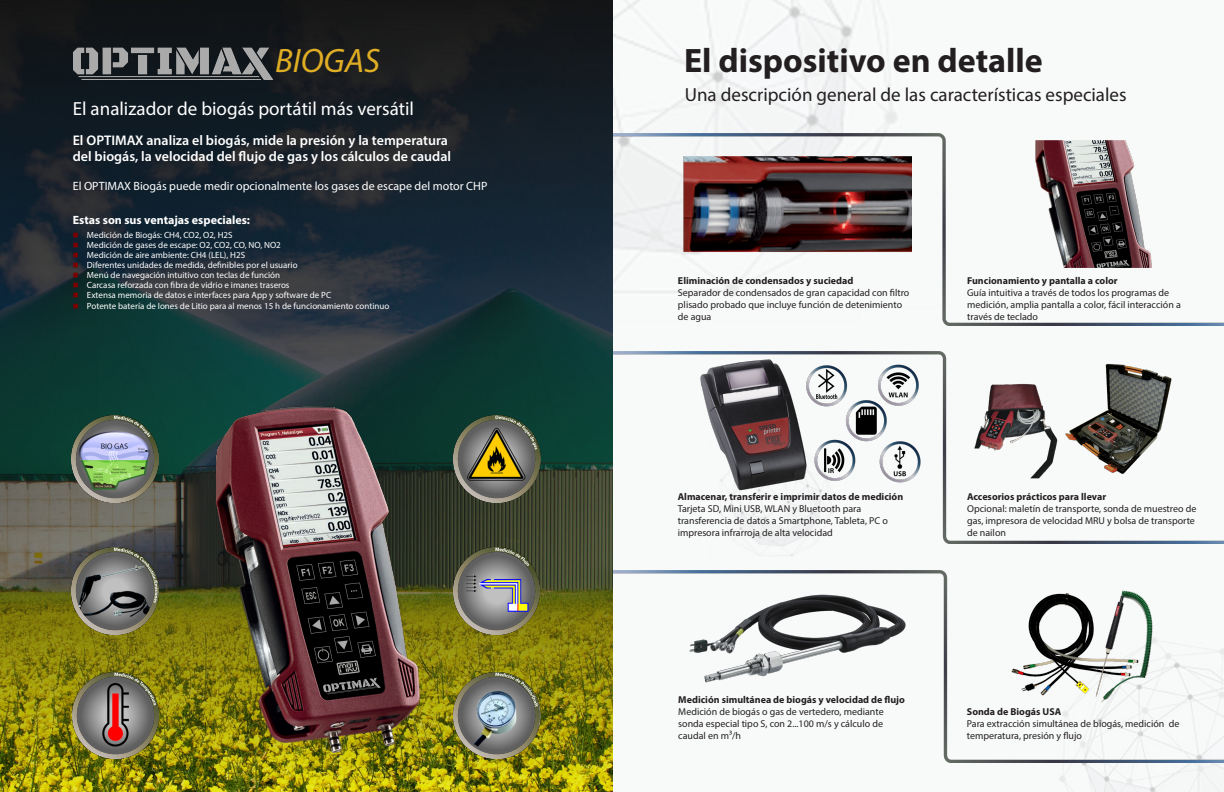
<style>
.page{position:relative;width:1224px;height:792px;background:#fff}
.page>*{position:absolute;margin:0;border:0;box-sizing:border-box;transform-origin:0 0}
.t1{font:700 34px "Myriad Pro";color:#231f20}
.t2{font:italic 34px "Myriad Pro";color:#e0ae25}
.t3{font:19px "Myriad Pro";color:#231f20}
.t4{font:19px "Myriad Pro";color:#fff}
.t5{font:600 14px/16.8px "Myriad Pro";color:#fff}
.t6{font:12px "Myriad Pro";color:#fff}
.t7{font:700 12px "Myriad Pro";color:#fff}
.t8{font:10px/12px "Myriad Pro";color:#231f20}
.t9{font:700 10px "Myriad Pro";color:#231f20}
.t10{font:9px "Myriad Pro";color:#fff}
.s1{color:#7c0000}
</style>
<div class="page">
<img style="left:613px;top:0;width:611px;height:792px">
<img style="left:613px;top:571px;width:611px;height:192px">
<img style="left:613px;top:352px;width:611px;height:192px">
<img style="left:613px;top:134px;width:611px;height:192px">
<img style="left:0;top:0;width:613px;height:792px">
<img style="left:203px;top:399px;width:226px;height:360px">
<img style="left:73px;top:47px;width:202px;height:33px">
<img style="left:680px;top:134px;width:232px;height:140px">
<img style="left:967px;top:134px;width:252px;height:140px">
<img style="left:678px;top:354px;width:252px;height:140px">
<img style="left:961px;top:349px;width:252px;height:140px">
<img style="left:952px;top:577px;width:252px;height:139px">
<img style="left:671px;top:569px;width:252px;height:139px">
<img style="left:72px;top:416px;width:86px;height:86px">
<img style="left:72px;top:548px;width:86px;height:86px">
<img style="left:454px;top:548px;width:86px;height:86px">
<img style="left:454px;top:416px;width:86px;height:86px">
<img style="left:454px;top:672px;width:86px;height:87px">
<img style="left:72px;top:672px;width:87px;height:87px">
<p class="t2" style="left:275px;top:39px;width:106px">BIOGAS</p>
<p class="t4" style="left:73px;top:97px;width:343px">El analizador de biogás portátil más versátil</p>
<p class="t5" style="left:73px;top:131px;width:380px">El OPTIMAX analiza el biogás, mide la presión y la temperatura del biogás, la velocidad del flujo de gas y los cálculos de caudal</p>
<p class="t6" style="left:73px;top:179px;width:416px">El OPTIMAX Biogás puede medir opcionalmente los gases de escape del motor CHP</p>
<p class="t7" style="left:73px;top:212px;width:179px">Estas son sus ventajas especiales:</p>
<p class="t10" style="left:73px;top:229px;width:161px"><span class="s1">■</span> Medición de Biogás: CH4, CO2, O2, H2S</p>
<p class="t10" style="left:73px;top:239px;width:210px"><span class="s1">■</span> Medición de gases de escape: O2, CO2, CO, NO, NO2</p>
<p class="t10" style="left:73px;top:249px;width:174px"><span class="s1">■</span> Medición de aire ambiente: CH4 (LEL), H2S</p>
<p class="t10" style="left:73px;top:260px;width:226px"><span class="s1">■</span> Diferentes unidades de medida, definibles por el usuario</p>
<p class="t10" style="left:73px;top:270px;width:209px"><span class="s1">■</span> Menú de navegación intuitivo con teclas de función</p>
<p class="t10" style="left:73px;top:280px;width:218px"><span class="s1">■</span> Carcasa reforzada con fibra de vidrio e imanes traseros</p>
<p class="t10" style="left:73px;top:290px;width:260px"><span class="s1">■</span> Extensa memoria de datos e interfaces para App y software de PC</p>
<p class="t10" style="left:73px;top:300px;width:318px"><span class="s1">■</span> Potente batería de Iones de Litio para al menos 15 h de funcionamiento continuo</p>
<p class="t1" style="left:684px;top:38px;width:360px">El dispositivo en detalle</p>
<p class="t3" style="left:685px;top:83px;width:443px">Una descripción general de las características especiales</p>
<p class="t9" style="left:678px;top:274px;width:177px">Eliminación de condensados y suciedad</p>
<p class="t8" style="left:678px;top:287px;width:233px">Separador de condensados de gran capacidad con filtro plisado probado que incluye función de detenimiento de agua</p>
<p class="t9" style="left:967px;top:274px;width:152px">Funcionamiento y pantalla a color</p>
<p class="t8" style="left:967px;top:287px;width:215px">Guía intuitiva a través de todos los programas de medición, amplia pantalla a color, fácil interacción a través de teclado</p>
<p class="t9" style="left:678px;top:490px;width:227px">Almacenar, transferir e imprimir datos de medición</p>
<p class="t8" style="left:678px;top:502px;width:212px">Tarjeta SD, Mini USB, WLAN y Bluetooth para transferencia de datos a Smartphone, Tableta, PC o impresora infrarroja de alta velocidad</p>
<p class="t9" style="left:967px;top:490px;width:141px">Accesorios prácticos para llevar</p>
<p class="t8" style="left:967px;top:502px;width:231px">Opcional: maletín de transporte, sonda de muestreo de gas, impresora de velocidad MRU y bolsa de transporte de nailon</p>
<p class="t9" style="left:678px;top:693px;width:228px">Medición simultánea de biogás y velocidad de flujo</p>
<p class="t8" style="left:678px;top:705px;width:207px;text-align:justify">Medición de biogás o gas de vertedero, mediante sonda especial tipo S, con 2...100 m/s y cálculo de caudal en m³/h</p>
<p class="t9" style="left:967px;top:705px;width:96px">Sonda de Biogás USA</p>
<p class="t8" style="left:967px;top:717px;width:214px">Para extracción simultánea de biogás, medición de temperatura, presión y flujo</p>
</div>
